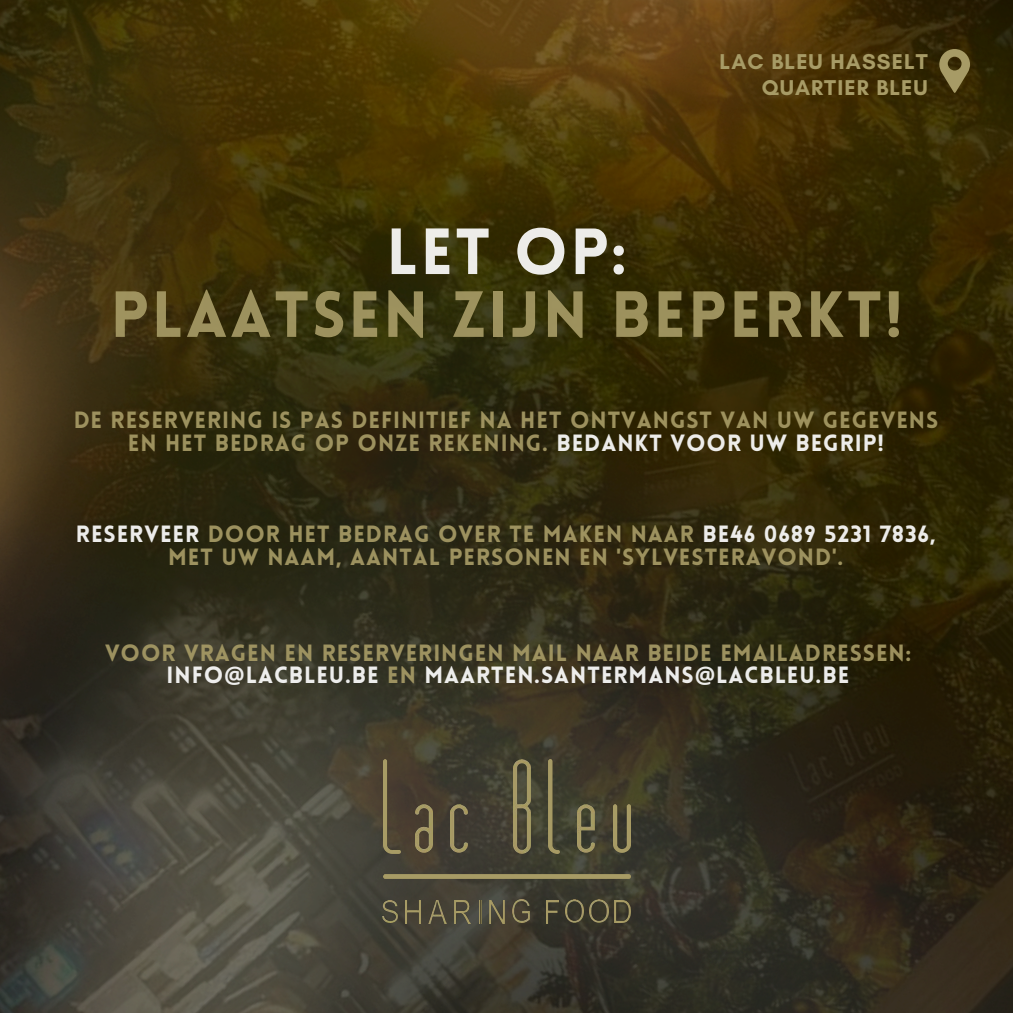
<style>
.page{position:relative;width:1013px;height:1013px;background:#fff}
.page>*{position:absolute;margin:0;border:0;box-sizing:border-box;transform-origin:0 0}
.t1{font:900 63.75px "Lovelo";letter-spacing:.04em;color:#a79b66}
.t2{font:900 63.75px "Lovelo";color:#fefefe}
.t3{font:900 23px/22.9px "Lovelo";letter-spacing:.04em;color:#a79b66;text-align:center}
.t4{font:700 21.88px "Glacial Indifference";letter-spacing:.05em;color:#a79b66}
.s1{color:#fefefe}
.s2{font-family:"Noto Sans";font-weight:700;color:#fefefe}
</style>
<div class="page">
<img style="left:0;top:0;width:1012px;height:1012px">
<svg style="left:939px;top:49px;width:31px;height:45px"></svg>
<img style="left:382px;top:900px;width:15px;height:22px">
<img style="left:383px;top:760px;width:17px;height:93px">
<img style="left:406px;top:900px;width:15px;height:23px">
<img style="left:415px;top:804px;width:17px;height:48px">
<img style="left:429px;top:900px;width:17px;height:23px">
<img style="left:451px;top:804px;width:17px;height:48px">
<img style="left:454px;top:900px;width:17px;height:23px">
<img style="left:479px;top:900px;width:2px;height:23px">
<img style="left:490px;top:900px;width:15px;height:23px">
<img style="left:513px;top:899px;width:17px;height:23px">
<img style="left:513px;top:760px;width:17px;height:93px">
<img style="left:546px;top:900px;width:13px;height:23px">
<img style="left:548px;top:760px;width:11px;height:93px">
<img style="left:565px;top:899px;width:18px;height:23px">
<img style="left:577px;top:804px;width:18px;height:48px">
<img style="left:590px;top:899px;width:18px;height:23px">
<img style="left:383px;top:874px;width:247px;height:4px">
<img style="left:613px;top:804px;width:17px;height:48px">
<img style="left:614px;top:900px;width:16px;height:22px">
<p class="t4" style="left:719px;top:48px;width:210px">LAC BLEU HASSELT</p>
<p class="t4" style="left:761px;top:74px;width:168px">QUARTIER BLEU</p>
<h1 class="t2" style="left:386px;top:226px;width:241px">LET OP:</h1>
<h1 class="t1" style="left:111px;top:289px;width:793px">PLAATSEN ZIJN BEPERKT!</h1>
<p class="t3" style="left:73px;top:410px;width:866px">DE RESERVERING IS PAS DEFINITIEF NA HET ONTVANGST VAN UW GEGEVENS<br>EN HET BEDRAG OP ONZE REKENING. <span class="s1">BEDANKT VOOR UW BEGRIP!</span></p>
<p class="t3" style="left:76px;top:525px;width:861px"><span class="s1">RESERVEER</span> DOOR HET BEDRAG OVER TE MAKEN NAAR <span class="s1">BE46 0689 5231 7836,<br></span>MET UW NAAM, AANTAL PERSONEN EN 'SYLVESTERAVOND'.</p>
<p class="t3" style="left:105px;top:643px;width:807px">VOOR VRAGEN EN RESERVERINGEN MAIL NAAR BEIDE EMAILADRESSEN:<br><span class="s1">INFO</span><span class="s2">@</span><span class="s1">LACBLEU.BE</span> EN <span class="s1">MAARTEN.SANTERMANS</span><span class="s2">@</span><span class="s1">LACBLEU.BE</span></p>
</div>
